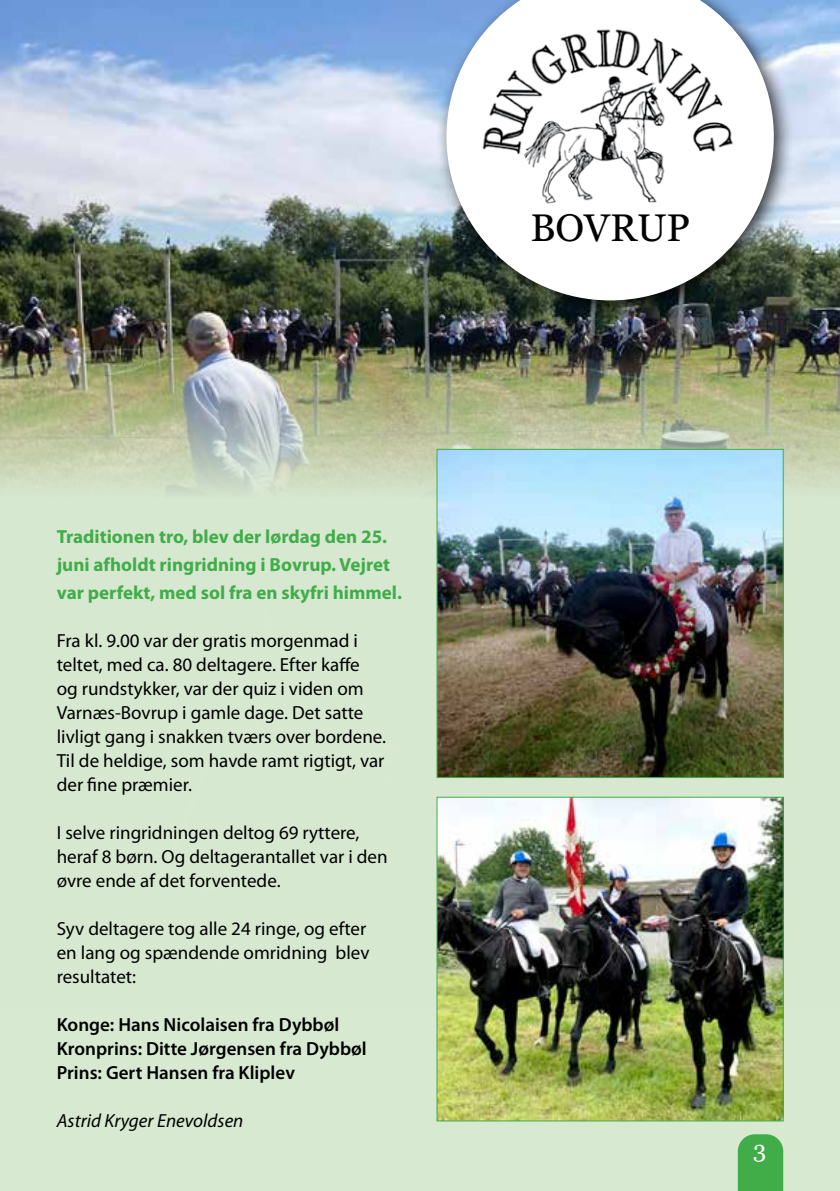
<style>
.page{position:relative;width:840px;height:1191px;background:#fff}
.page>*{position:absolute;margin:0;border:0;box-sizing:border-box;transform-origin:0 0}
.t1{font:38.6px "Georgia";color:#000}
.t2{font:24px "Georgia";color:#fff}
.t3{font:19px/24px "Myriad Pro";color:#000}
.t4{font:700 19px/28px "Myriad Pro";color:#41ad49}
.t5{font:600 19px/24px "Myriad Pro";color:#000}
.t6{font:italic 19px "Myriad Pro";color:#000}
</style>
<div class="page">
<div style="left:0;top:0;width:839px;height:1191px;background:#d8e9d2"></div>
<img style="left:0;top:0;width:839px;height:1008px">
<img style="left:438px;top:798px;width:343px;height:321px">
<div style="left:436px;top:796px;width:347px;height:325px;border:1px solid #41ad49"></div>
<div style="left:435px;top:0;width:358px;height:320px;background:#000;opacity:.75"></div>
<svg style="left:446px;top:0;width:327px;height:300px;background:#c3cace"></svg>
<img style="left:476px;top:21px;width:271px;height:183px">
<img style="left:438px;top:451px;width:343px;height:325px">
<div style="left:436px;top:449px;width:347px;height:329px;border:1px solid #41ad49"></div>
<svg style="left:737px;top:1134px;width:45px;height:57px;background:#4ab052"></svg>
<p class="t4" style="left:57px;top:523px;width:346px">Traditionen tro, blev der lørdag den 25. juni afholdt ringridning i Bovrup. Vejret var perfekt, med sol fra en skyfri himmel.</p>
<p class="t3" style="left:57px;top:629px;width:331px">Fra kl. 9.00 var der gratis morgenmad i teltet, med ca. 80 deltagere. Efter kaffe<br>og rundstykker, var der quiz i viden om Varnæs-Bovrup i gamle dage. Det satte livligt gang i snakken tværs over bordene.<br>Til de heldige, som havde ramt rigtigt, var der fine præmier.</p>
<p class="t3" style="left:57px;top:821px;width:332px">I selve ringridningen deltog 69 ryttere, heraf 8 børn. Og deltagerantallet var i den øvre ende af det forventede.</p>
<p class="t3" style="left:57px;top:917px;width:314px">Syv deltagere tog alle 24 ringe, og efter en lang og spændende omridning blev resultatet:</p>
<p class="t5" style="left:57px;top:1013px;width:311px">Konge: Hans Nicolaisen fra Dybbøl<br>Kronprins: Ditte Jørgensen fra Dybbøl<br>Prins: Gert Hansen fra Kliplev</p>
<p class="t6" style="left:57px;top:1110px;width:188px">Astrid Kryger Enevoldsen</p>
<h1 class="t1" style="left:530px;top:205px;width:161px">BOVRUP</h1>
<p class="t2" style="left:752px;top:1138px;width:15px">3</p>
</div>
